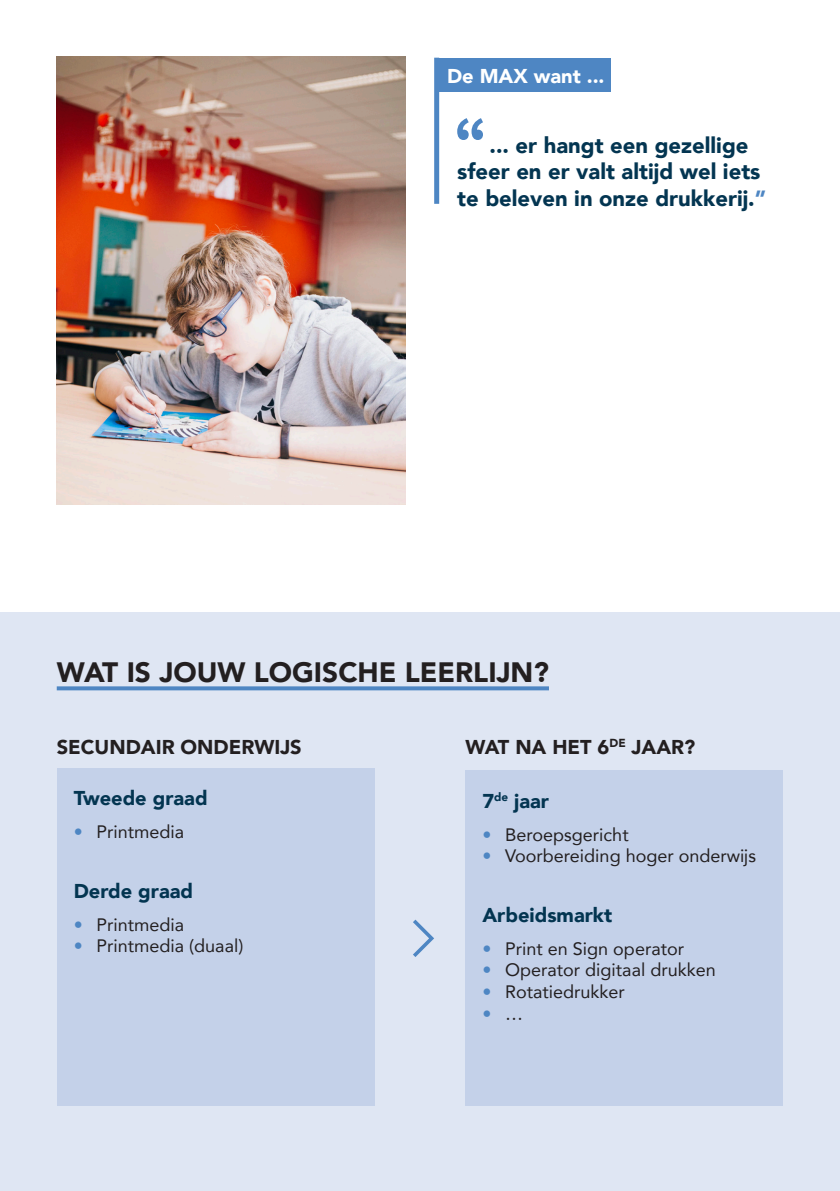
<style>
.page{position:relative;width:840px;height:1191px;background:#fff}
.page>*{position:absolute;margin:0;border:0;box-sizing:border-box;transform-origin:0 0}
.t1{font:900 28px "Avenir";color:#231f20}
.t2{font:900 22px/26.4px "Avenir";color:#033551}
.H3__of_titel_kaderstuk{font:900 20px "Avenir";color:#033551}
.t3{font:900 20px "Avenir";color:#231f20}
.t4{font:900 20px "Avenir";color:#fff}
.t5{font:18px "Avenir";color:#231f20}
.t6{font:18px "Avenir";color:#4e86c3}
.s1{color:#4e86c3}
.s2{color:#231f20}
</style>
<div class="page">
<div style="left:0;top:612px;width:839px;height:579px;background:#dfe6f3"></div>
<img style="left:57px;top:57px;width:348px;height:448px">
<svg style="left:57px;top:686px;width:491px;height:4px;background:#5b8ec7"></svg>
<svg style="left:413px;top:919px;width:21px;height:38px"></svg>
<div style="left:439px;top:58px;width:171px;height:33px;background:#4e86c3"></div>
<div style="left:434px;top:58px;width:5px;height:146px;background:#4e86c3"></div>
<svg style="left:457px;top:118px;width:25px;height:22px"></svg>
<div style="left:57px;top:768px;width:317px;height:338px;background:#c4d1e9"></div>
<div style="left:465px;top:771px;width:317px;height:335px;background:#c4d1e9"></div>
<p class="t4" style="left:447px;top:59px;width:159px">De MAX want ...</p>
<p class="t2" style="left:457px;top:131px;width:310px;text-indent:32px">... er hangt een gezellige sfeer en er valt altijd wel iets te beleven in onze drukkerij.<span class="s1">”</span></p>
<h1 class="t1" style="left:57px;top:648px;width:493px">WAT IS JOUW LOGISCHE LEERLIJN?</h1>
<p class="t3" style="left:57px;top:729px;width:246px">SECUNDAIR ONDERWIJS</p>
<p class="t3" style="left:465px;top:729px;width:231px">WAT NA HET 6<sup>DE</sup> JAAR?</p>
<p class="H3__of_titel_kaderstuk" style="left:74px;top:781px;width:135px">Tweede graad</p>
<p class="t5" style="left:74px;top:817px;width:112px"><span class="s1">•</span> Printmedia</p>
<p class="H3__of_titel_kaderstuk" style="left:74px;top:873px;width:121px">Derde graad</p>
<p class="t5" style="left:74px;top:910px;width:112px"><span class="s1">•</span> Printmedia</p>
<p class="t5" style="left:74px;top:931px;width:171px"><span class="s1">•</span> Printmedia (duaal)</p>
<p class="H3__of_titel_kaderstuk" style="left:482px;top:783px;width:68px">7<sup>de</sup> jaar</p>
<p class="t5" style="left:482px;top:820px;width:148px"><span class="s1">•</span> Beroepsgericht</p>
<p class="t5" style="left:482px;top:841px;width:275px"><span class="s1">•</span> Voorbereiding hoger onderwijs</p>
<p class="H3__of_titel_kaderstuk" style="left:482px;top:897px;width:131px">Arbeidsmarkt</p>
<p class="t5" style="left:482px;top:934px;width:203px"><span class="s1">•</span> Print en Sign operator</p>
<p class="t5" style="left:482px;top:955px;width:235px"><span class="s1">•</span> Operator digitaal drukken</p>
<p class="t5" style="left:482px;top:977px;width:144px"><span class="s1">•</span> Rotatiedrukker</p>
<p class="t6" style="left:482px;top:998px;width:42px">• <span class="s2">…</span></p>
</div>
